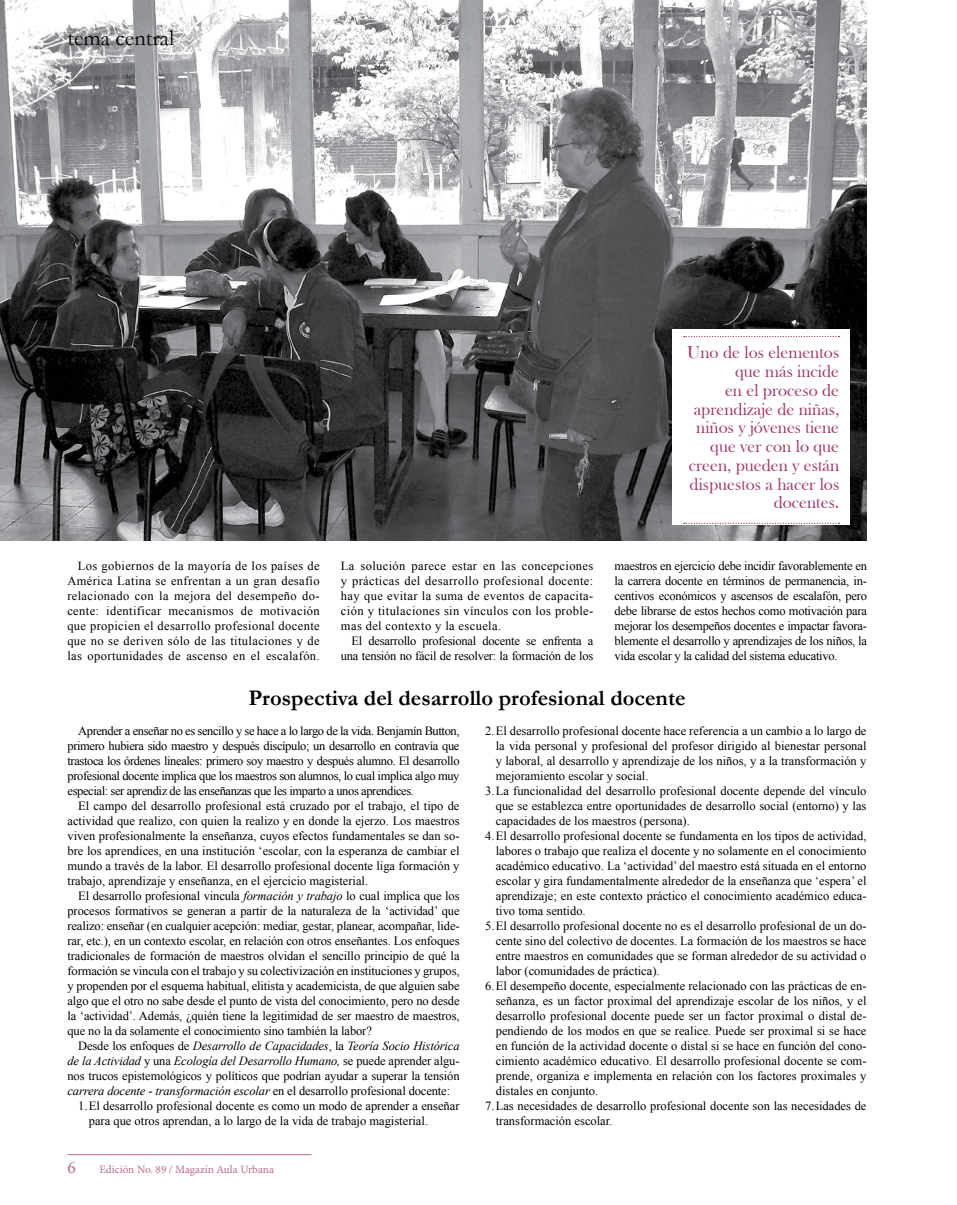
<style>
.page{position:relative;width:957px;height:1205px;background:#fff}
.page>*{position:absolute;margin:0;border:0;box-sizing:border-box;transform-origin:0 0}
.t1{font:700 22.5px "Garamond";color:#000}
.t2{font:22.5px "Garamond";color:#000}
.t3{font:17.5px/18.8px "Bask Old Face";color:#a0386c;text-align:right}
.t4{font:17.5px "Minion Pro";color:#b96c90}
.t5{font:12.5px/15px "Times New Roman";color:#000;text-align:justify}
.t6{font:italic 12.5px "Times New Roman";letter-spacing:-.01em;color:#000}
.t7{font:12.5px/15px "Times New Roman";letter-spacing:-.02em;color:#000;text-align:right}
.t8{font:11.25px "Minion Pro";color:#b96c90}
.s1{font-style:italic}
.s2{font-style:normal}
</style>
<div class="page">
<hr style="left:67px;top:1154px;width:244px;height:1px;background:#b96c90">
<img style="left:0;top:0;width:867px;height:540px">
<div style="left:672px;top:330px;width:178px;height:195px;background:#fff"></div>
<svg style="left:684px;top:336px;width:155px;height:1px"></svg>
<svg style="left:684px;top:523px;width:155px;height:1px"></svg>
<h1 class="t2" style="left:68px;top:23px;width:108px">tema central</h1>
<p class="t5" style="left:67px;top:558px;width:254px;text-indent:11px">Los gobiernos de la mayoría de los países de América Latina se enfrentan a un gran desafío relacionado con la mejora del desempeño do&shy;cente: identificar mecanismos de motivación que propicien el desarrollo profesional docente que no se deriven sólo de las titulaciones y de las oportunidades de ascenso en el escalafón.</p>
<p class="t5" style="left:341px;top:558px;width:254px">La solución parece estar en las concepciones y prácticas del desarrollo profesional docente: hay que evitar la suma de eventos de capacita&shy;ción y titulaciones sin vínculos con los proble&shy;mas del contexto y la escuela.</p>
<p class="t7" style="left:341px;top:633px;width:254px">El desarrollo profesional docente se enfrenta a una tensión no fácil de resolver: la formación de los</p>
<h2 class="t3" style="left:687px;top:344px;width:153px">Uno de los elementos que más incide<br>en el proceso de aprendizaje de niñas, niños y jóvenes tiene que ver con lo que creen, pueden y están dispuestos a hacer los docentes.</h2>
<p class="t5" style="left:614px;top:558px;width:254px">maestros en ejercicio debe incidir favorablemente en la carrera docente en términos de permanencia, in&shy;centivos económicos y ascensos de escalafón, pero debe librarse de estos hechos como motivación para mejorar los desempeños docentes e impactar favora&shy;blemente el desarrollo y aprendizajes de los niños, la vida escolar y la calidad del sistema educativo.</p>
<h1 class="t1" style="left:248px;top:683px;width:439px">Prospectiva del desarrollo profesional docente</h1>
<p class="t5" style="left:68px;top:723px;width:393px;text-indent:11px">Aprender a enseñar no es sencillo y se hace a lo largo de la vida. Benjamín Button, primero hubiera sido maestro y después discípulo; un desarrollo en contravía que trastoca los órdenes lineales: primero soy maestro y después alumno. El desarrollo profesional docente implica que los maestros son alumnos, lo cual implica algo muy especial: ser aprendiz de las enseñanzas que les imparto a unos aprendices.</p>
<p class="t5" style="left:68px;top:798px;width:393px;text-indent:11px">El campo del desarrollo profesional está cruzado por el trabajo, el tipo de actividad que realizo, con quien la realizo y en donde la ejerzo. Los maestros viven profesionalmente la enseñanza, cuyos efectos fundamentales se dan so&shy;bre los aprendices, en una institución ‘escolar, con la esperanza de cambiar el mundo a través de la labor. El desarrollo profesional docente liga formación y trabajo, aprendizaje y enseñanza, en el ejercicio magisterial.</p>
<p class="t5" style="left:68px;top:888px;width:393px;text-indent:11px">El desarrollo profesional vincula <span class="s1">formación y trabajo</span> lo cual implica que los procesos formativos se generan a partir de la naturaleza de la ‘actividad’ que realizo: enseñar (en cualquier acepción: mediar, gestar, planear, acompañar, lide&shy;rar, etc.), en un contexto escolar, en relación con otros enseñantes. Los enfoques tradicionales de formación de maestros olvidan el sencillo principio de qué la formación se vincula con el trabajo y su colectivización en instituciones y grupos, y propenden por el esquema habitual, elitista y academicista, de que alguien sabe algo que el otro no sabe desde el punto de vista del conocimiento, pero no desde la ‘actividad’. Además, ¿quién tiene la legitimidad de ser maestro de maestros, que no la da solamente el conocimiento sino también la labor?</p>
<p class="t6" style="left:78px;top:1037px;width:383px"><span class="s2">Desde los enfoques de</span> Desarrollo de Capacidades<span class="s2">, la</span> Teoría Socio Histórica</p>
<p class="t6" style="left:68px;top:1052px;width:393px">de la Actividad <span class="s2">y una</span> Ecología del Desarrollo Humano, <span class="s2">se puede aprender algu-</span></p>
<p class="t5" style="left:68px;top:1068px;width:393px">nos trucos epistemológicos y políticos que podrían ayudar a superar la tensión</p>
<p class="t6" style="left:68px;top:1082px;width:384px">carrera docente - transformación escolar <span class="s2">en el desarrollo profesional docente:</span></p>
<p class="t5" style="left:78px;top:1098px;width:383px">1.El desarrollo profesional docente es como un modo de aprender a enseñar</p>
<p class="t5" style="left:89px;top:1113px;width:341px">para que otros aprendan, a lo largo de la vida de trabajo magisterial.</p>
<p class="t5" style="left:485px;top:723px;width:383px">2.El desarrollo profesional docente hace referencia a un cambio a lo largo de</p>
<p class="t5" style="left:496px;top:738px;width:372px">la vida personal y profesional del profesor dirigido al bienestar personal</p>
<p class="t5" style="left:496px;top:753px;width:372px">y laboral, al desarrollo y aprendizaje de los niños, y a la transformación y</p>
<p class="t5" style="left:496px;top:768px;width:154px">mejoramiento escolar y social.</p>
<p class="t5" style="left:485px;top:783px;width:383px">3.La funcionalidad del desarrollo profesional docente depende del vínculo</p>
<p class="t5" style="left:496px;top:798px;width:372px">que se establezca entre oportunidades de desarrollo social (entorno) y las</p>
<p class="t5" style="left:496px;top:813px;width:196px">capacidades de los maestros (persona).</p>
<p class="t5" style="left:485px;top:828px;width:383px">4.El desarrollo profesional docente se fundamenta en los tipos de actividad,</p>
<p class="t5" style="left:496px;top:843px;width:372px">labores o trabajo que realiza el docente y no solamente en el conocimiento</p>
<p class="t5" style="left:496px;top:858px;width:372px">académico educativo. La ‘actividad’ del maestro está situada en el entorno</p>
<p class="t5" style="left:496px;top:873px;width:372px">escolar y gira fundamentalmente alrededor de la enseñanza que ‘espera’ el</p>
<p class="t5" style="left:496px;top:888px;width:372px">aprendizaje; en este contexto práctico el conocimiento académico educa-</p>
<p class="t5" style="left:496px;top:903px;width:91px">tivo toma sentido.</p>
<p class="t5" style="left:485px;top:918px;width:383px">5.El desarrollo profesional docente no es el desarrollo profesional de un do-</p>
<p class="t5" style="left:496px;top:933px;width:372px">cente sino del colectivo de docentes. La formación de los maestros se hace</p>
<p class="t5" style="left:496px;top:948px;width:372px">entre maestros en comunidades que se forman alrededor de su actividad o</p>
<p class="t5" style="left:496px;top:963px;width:165px">labor (comunidades de práctica).</p>
<p class="t5" style="left:485px;top:978px;width:383px">6.El desempeño docente, especialmente relacionado con las prácticas de en-</p>
<p class="t5" style="left:496px;top:993px;width:372px">señanza, es un factor proximal del aprendizaje escolar de los niños, y el</p>
<p class="t5" style="left:496px;top:1008px;width:372px">desarrollo profesional docente puede ser un factor proximal o distal de-</p>
<p class="t5" style="left:496px;top:1023px;width:372px">pendiendo de los modos en que se realice. Puede ser proximal si se hace</p>
<p class="t5" style="left:496px;top:1038px;width:372px">en función de la actividad docente o distal si se hace en función del cono-</p>
<p class="t5" style="left:496px;top:1053px;width:372px">cimiento académico educativo. El desarrollo profesional docente se com-</p>
<p class="t5" style="left:496px;top:1068px;width:372px">prende, organiza e implementa en relación con los factores proximales y</p>
<p class="t5" style="left:496px;top:1083px;width:104px">distales en conjunto.</p>
<p class="t5" style="left:485px;top:1098px;width:383px">7.Las necesidades de desarrollo profesional docente son las necesidades de</p>
<p class="t5" style="left:496px;top:1113px;width:118px">transformación escolar.</p>
<h2 class="t4" style="left:67px;top:1155px;width:10px">6</h2>
<p class="t8" style="left:99px;top:1161px;width:176px">Edición No. 89 / Magazín Aula Urbana</p>
</div>
